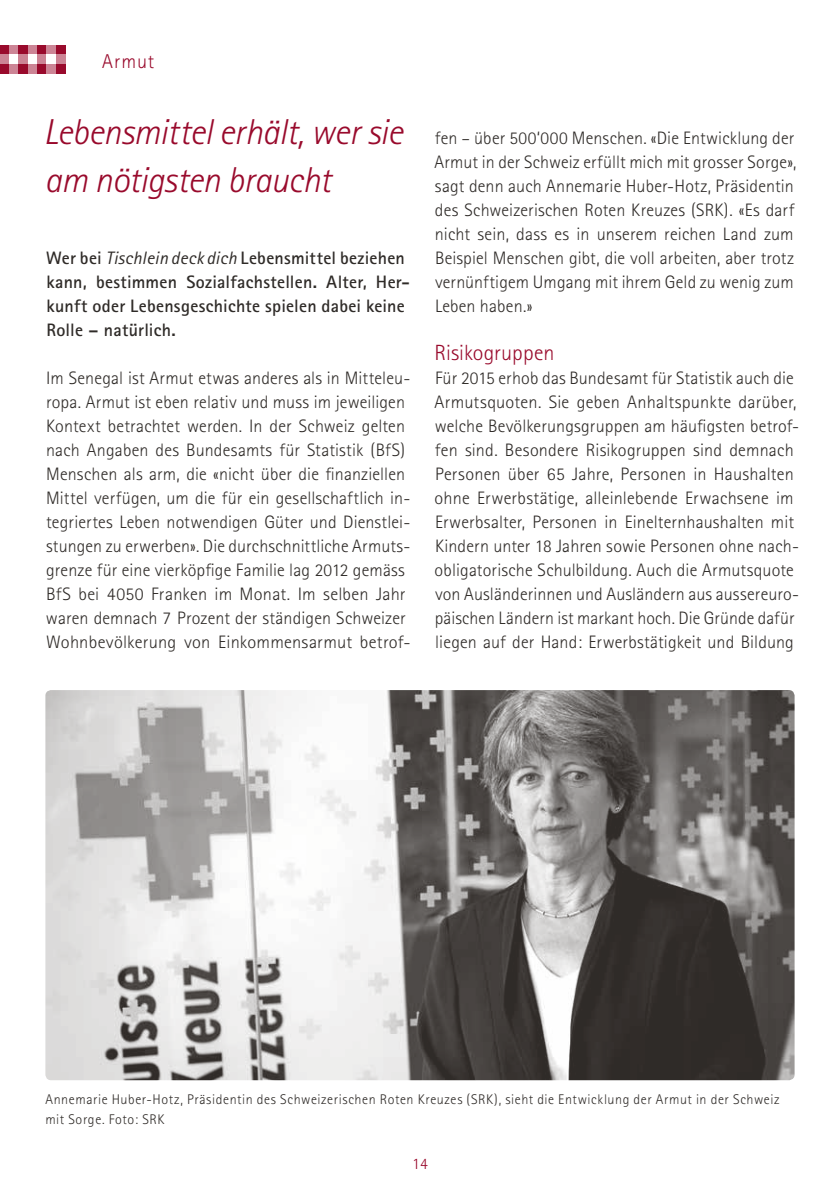
<style>
.page{position:relative;width:840px;height:1191px;background:#fff}
.page>*{position:absolute;margin:0;border:0;box-sizing:border-box;transform-origin:0 0}
.t1{font:italic 300 36px/48px "AT Rotis Sans Serif";letter-spacing:-.015em;color:#990a2c}
.t2{font:300 22px "AT Rotis Sans Serif";color:#990a2c}
.t3{font:300 20px "AT Rotis Sans Serif";letter-spacing:.045em;color:#990a2c}
.t4{font:300 18px/24px "AT Rotis Sans Serif";letter-spacing:.005em;color:#2f2b28}
.t5{font:700 18px/24px "AT Rotis Sans Serif";letter-spacing:.01em;color:#2f2b28}
.t6{font:300 16px "AT Rotis Sans Serif";color:#990a2c}
.t7{font:300 14px/20px "AT Rotis Sans Serif";letter-spacing:.04em;color:#2f2b28}
.s1{font-weight:400;font-style:italic}
</style>
<div class="page">
<div style="left:28px;top:45px;width:9px;height:10px;background:#cc8495"></div>
<div style="left:0;top:45px;width:9px;height:10px;background:#990a2c"></div>
<div style="left:37px;top:45px;width:10px;height:10px;background:#990a2c"></div>
<div style="left:0;top:55px;width:9px;height:9px;background:#cc8495"></div>
<div style="left:37px;top:55px;width:10px;height:9px;background:#cc8495"></div>
<div style="left:9px;top:45px;width:10px;height:10px;background:#cc8495"></div>
<div style="left:47px;top:45px;width:9px;height:10px;background:#cc8495"></div>
<div style="left:19px;top:45px;width:9px;height:10px;background:#990a2c"></div>
<div style="left:56px;top:45px;width:9px;height:10px;background:#990a2c"></div>
<div style="left:19px;top:55px;width:9px;height:9px;background:#cc8495"></div>
<div style="left:56px;top:55px;width:9px;height:9px;background:#cc8495"></div>
<div style="left:28px;top:64px;width:9px;height:9px;background:#cc8495"></div>
<div style="left:0;top:64px;width:9px;height:9px;background:#990a2c"></div>
<div style="left:37px;top:64px;width:10px;height:9px;background:#990a2c"></div>
<div style="left:9px;top:64px;width:10px;height:9px;background:#cc8495"></div>
<div style="left:47px;top:64px;width:9px;height:9px;background:#cc8495"></div>
<div style="left:19px;top:64px;width:9px;height:9px;background:#990a2c"></div>
<div style="left:56px;top:64px;width:9px;height:9px;background:#990a2c"></div>
<img style="left:45px;top:690px;width:749px;height:390px">
<p class="t3" style="left:102px;top:50px;width:54px">Armut</p>
<h1 class="t1" style="left:43px;top:108px;width:361px">Lebensmittel erhält, wer sie am nötigsten braucht</h1>
<p class="t5" style="left:46px;top:246px;width:365px">Wer bei <span class="s1">Tischlein deck dich</span> Lebensmittel beziehen kann, bestimmen Sozialfachstellen. Alter, Her&shy;kunft oder Lebensgeschichte spielen dabei keine Rolle – natürlich.</p>
<p class="t4" style="left:46px;top:366px;width:366px">Im Senegal ist Armut etwas anderes als in Mitteleu&shy;ropa. Armut ist eben relativ und muss im jeweiligen Kontext betrachtet werden. In der Schweiz gelten nach Angaben des Bundesamts für Statistik (BfS)<br>Menschen als arm, die «nicht über die finanziellen Mittel verfügen, um die für ein gesellschaftlich in&shy;tegriertes Leben notwendigen Güter und Dienstlei&shy;stungen zu erwerben». Die durchschnittliche Armuts&shy;grenze für eine vierköpfige Familie lag 2012 gemäss BfS bei 4050 Franken im Monat. Im selben Jahr waren demnach 7 Prozent der ständigen Schweizer Wohnbevölkerung von Einkommensarmut betrof-</p>
<p class="t4" style="left:434px;top:126px;width:363px">fen – über 500‘000 Menschen. «Die Entwicklung der Armut in der Schweiz erfüllt mich mit grosser Sorge», sagt denn auch Annemarie Huber-Hotz, Präsidentin des Schweizerischen Roten Kreuzes (SRK). «Es darf nicht sein, dass es in unserem reichen Land zum Beispiel Menschen gibt, die voll arbeiten, aber trotz vernünftigem Umgang mit ihrem Geld zu wenig zum Leben haben.»</p>
<p class="t2" style="left:434px;top:340px;width:121px">Risikogruppen</p>
<p class="t4" style="left:434px;top:366px;width:366px">Für 2015 erhob das Bundesamt für Statistik auch die Armutsquoten. Sie geben Anhaltspunkte darüber, welche Bevölkerungsgruppen am häufigsten betrof&shy;fen sind. Besondere Risikogruppen sind demnach Personen über 65 Jahre, Personen in Haushalten ohne Erwerbstätige, alleinlebende Erwachsene im Erwerbsalter, Personen in Einelternhaushalten mit Kindern unter 18 Jahren sowie Personen ohne nach&shy;obligatorische Schulbildung. Auch die Armutsquote von Ausländerinnen und Ausländern aus aussereuro&shy;päischen Ländern ist markant hoch. Die Gründe dafür liegen auf der Hand: Erwerbstätigkeit und Bildung</p>
<p class="t7" style="left:45px;top:1089px;width:735px">Annemarie Huber-Hotz, Präsidentin des Schweizerischen Roten Kreuzes (SRK), sieht die Entwicklung der Armut in der Schweiz mit Sorge. Foto: SRK</p>
<p class="t6" style="left:412px;top:1154px;width:17px">14</p>
</div>
